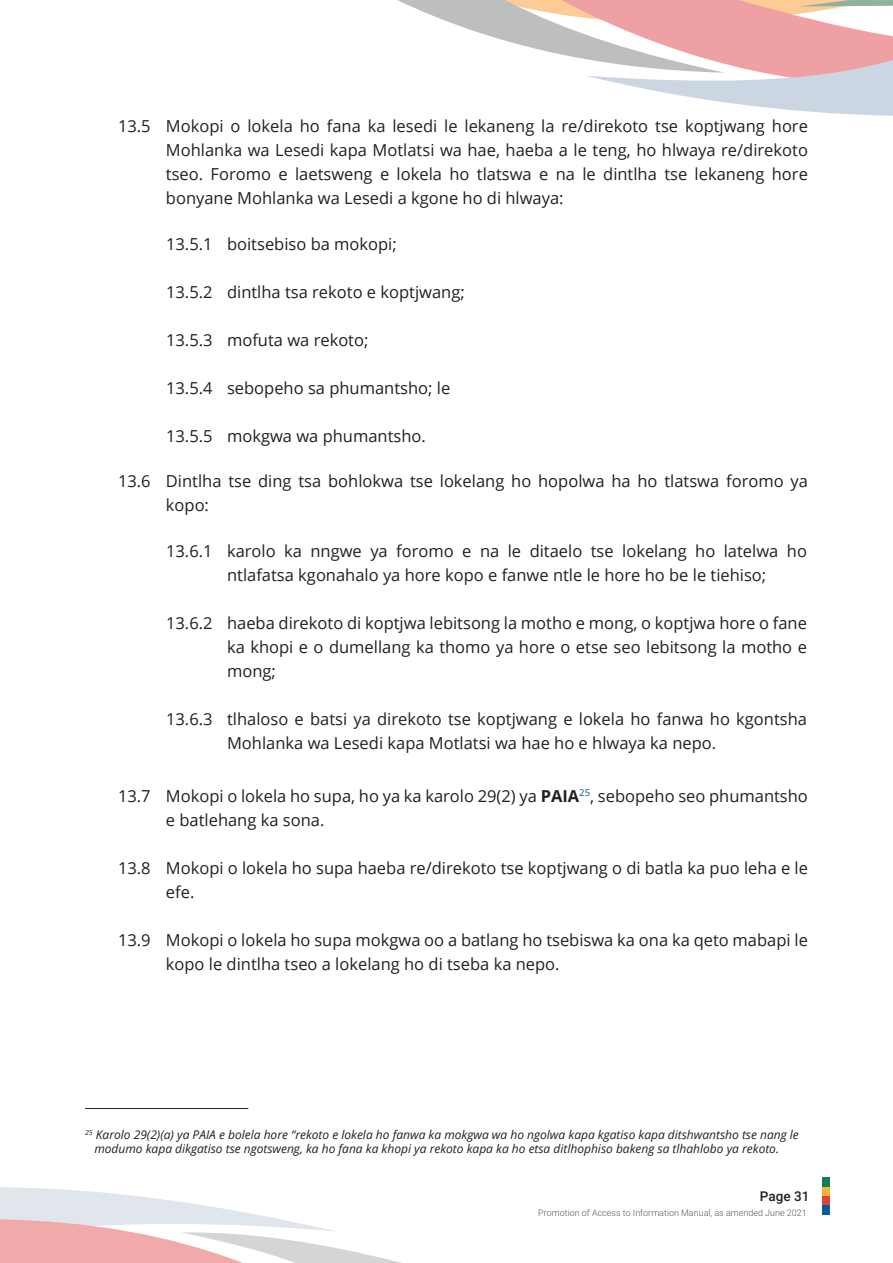
<style>
.page{position:relative;width:893px;height:1263px;background:#fff}
.page>*{position:absolute;margin:0;border:0;box-sizing:border-box;transform-origin:0 0}
.t1{font:16.5px/24px "Open Sans";color:#231f20}
.t2{font:500 13.5px "Roboto";color:#231f20}
.t3{font:italic 12px/14.4px "Open Sans";color:#231f20}
.t4{font:300 9px "Roboto";color:#58595b}
.s1{font-weight:700}
</style>
<div class="page">
<svg style="left:397px;top:0;width:496px;height:116px"></svg>
<div style="left:822px;top:1196px;width:8px;height:9px;background:#e3413c"></div>
<div style="left:822px;top:1205px;width:8px;height:10px;background:#045d99"></div>
<div style="left:822px;top:1186px;width:8px;height:10px;background:#fab332"></div>
<div style="left:822px;top:1177px;width:8px;height:9px;background:#0e8058"></div>
<svg style="left:0;top:1187px;width:401px;height:76px"></svg>
<hr style="left:85px;top:1108px;width:163px;height:1px;background:#231f20">
<p class="t1" style="left:166px;top:113px;width:644px;text-align:justify;text-indent:-48px">13.5 Mokopi o lokela ho fana ka lesedi le lekaneng la re/direkoto tse koptjwang hore Mohlanka wa Lesedi kapa Motlatsi wa hae, haeba a le teng, ho hlwaya re/direkoto tseo. Foromo e laetsweng e lokela ho tlatswa e na le dintlha tse lekaneng hore bonyane Mohlanka wa Lesedi a kgone ho di hlwaya:</p>
<p class="t1" style="left:166px;top:232px;width:48px">13.5.1</p>
<p class="t1" style="left:166px;top:280px;width:48px">13.5.2</p>
<p class="t1" style="left:166px;top:328px;width:48px">13.5.3</p>
<p class="t1" style="left:166px;top:376px;width:48px">13.5.4</p>
<p class="t1" style="left:166px;top:424px;width:48px">13.5.5</p>
<p class="t1" style="left:227px;top:232px;width:171px">boitsebiso ba mokopi;</p>
<p class="t1" style="left:227px;top:280px;width:239px">dintlha tsa rekoto e koptjwang;</p>
<p class="t1" style="left:227px;top:328px;width:143px">mofuta wa rekoto;</p>
<p class="t1" style="left:227px;top:376px;width:225px">sebopeho sa phumantsho; le</p>
<p class="t1" style="left:227px;top:424px;width:200px">mokgwa wa phumantsho.</p>
<p class="t1" style="left:166px;top:469px;width:644px;text-indent:-48px">13.6 Dintlha tse ding tsa bohlokwa tse lokelang ho hopolwa ha ho tlatswa foromo ya kopo:</p>
<p class="t1" style="left:118px;top:783px;width:34px">13.7</p>
<p class="t1" style="left:118px;top:855px;width:34px">13.8</p>
<p class="t1" style="left:118px;top:927px;width:34px">13.9</p>
<p class="t1" style="left:166px;top:539px;width:48px">13.6.1</p>
<p class="t1" style="left:166px;top:611px;width:48px">13.6.2</p>
<p class="t1" style="left:166px;top:707px;width:48px">13.6.3</p>
<p class="t1" style="left:227px;top:539px;width:581px">karolo ka nngwe ya foromo e na le ditaelo tse lokelang ho latelwa ho ntlafatsa kgonahalo ya hore kopo e fanwe ntle le hore ho be le tiehiso;</p>
<p class="t1" style="left:227px;top:611px;width:581px;text-align:justify">haeba direkoto di koptjwa lebitsong la motho e mong, o koptjwa hore o fane ka khopi e o dumellang ka thomo ya hore o etse seo lebitsong la motho e mong;</p>
<p class="t1" style="left:227px;top:707px;width:581px">tlhaloso e batsi ya direkoto tse koptjwang e lokela ho fanwa ho kgontsha<br>Mohlanka wa Lesedi kapa Motlatsi wa hae ho e hlwaya ka nepo.</p>
<p class="t1" style="left:166px;top:783px;width:643px">Mokopi o lokela ho supa, ho ya ka karolo 29(2) ya <span class="s1">PAIA</span><sup>25</sup>, sebopeho seo phumantsho e batlehang ka sona.</p>
<p class="t1" style="left:166px;top:855px;width:644px">Mokopi o lokela ho supa haeba re/direkoto tse koptjwang o di batla ka puo leha e le efe.</p>
<p class="t1" style="left:166px;top:927px;width:643px">Mokopi o lokela ho supa mokgwa oo a batlang ho tsebiswa ka ona ka qeto mabapi le kopo le dintlha tseo a lokelang ho di tseba ka nepo.</p>
<p class="t3" style="left:94px;top:1127px;width:706px;text-indent:-9px"><sup>25</sup> Karolo 29(2)(a) ya PAIA e bolela hore “rekoto e lokela ho fanwa ka mokgwa wa ho ngolwa kapa kgatiso kapa ditshwantsho tse nang le modumo kapa dikgatiso tse ngotsweng, ka ho fana ka khopi ya rekoto kapa ka ho etsa ditlhophiso bakeng sa tlhahlobo ya rekoto.</p>
<p class="t2" style="left:760px;top:1186px;width:51px">Page 31</p>
<p class="t4" style="left:538px;top:1206px;width:270px">Promotion of Access to Information Manual, as amended June 2021</p>
</div>
